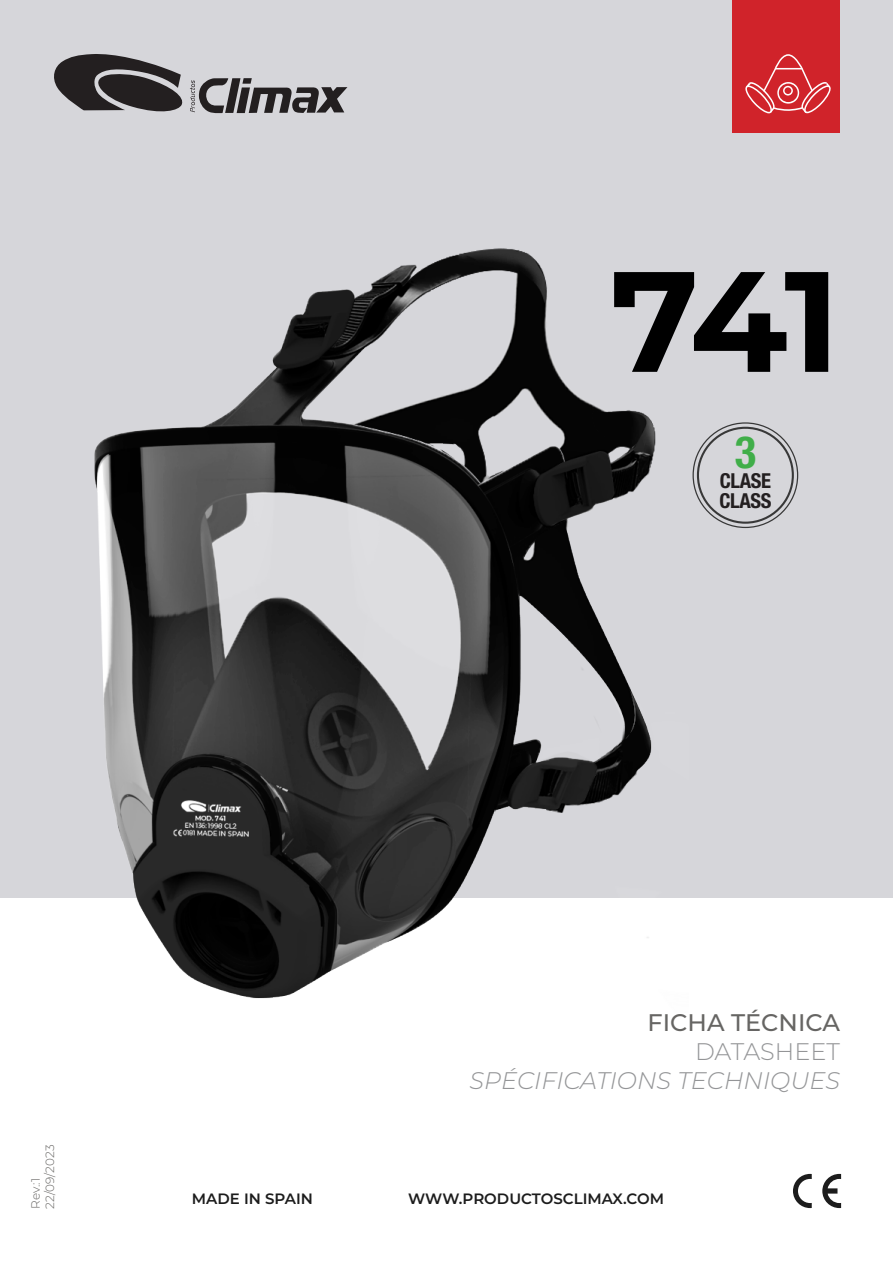
<style>
.page{position:relative;width:893px;height:1263px;background:#fff}
.page>*{position:absolute;margin:0;border:0;box-sizing:border-box;transform-origin:0 0}
.titulo_Grande{font:700 142.5px "Montserrat Alternates";color:#000}
.t1{font:700 condensed 44.55px "Helvetica Neue LT Std";color:#40ae49}
.SUBTITULO{font:italic 300 24px "Montserrat";color:#949597}
.SUBTITULO-2{font:500 24px "Montserrat";color:#666563}
.SUBTITULO-3{font:300 24px "Montserrat";color:#949597}
.t2{font:700 condensed 20.7px "Helvetica Neue LT Std";letter-spacing:-.02em;color:#231f20}
.t3{font:600 15px "Montserrat";color:#1c1c1c}
.t4{font:300 12px "Montserrat";color:#666563}
</style>
<div class="page">
<div style="left:0;top:0;width:893px;height:897px;background:#d6d6da"></div>
<div style="left:732px;top:0;width:108px;height:133px;background:#d0232a"></div>
<svg style="left:54px;top:54px;width:293px;height:60px"></svg>
<svg style="left:745px;top:54px;width:86px;height:59px"></svg>
<svg style="left:793px;top:1174px;width:19px;height:34px"></svg>
<svg style="left:822px;top:1174px;width:19px;height:34px"></svg>
<img style="left:33px;top:248px;width:656px;height:751px">
<div style="left:697px;top:427px;width:97px;height:97px;border:2px solid #383838;border-radius:50%"></div>
<p class="titulo_Grande" style="left:610px;top:218px;width:231px">741</p>
<p class="t1" style="left:735px;top:425px;width:23px">3</p>
<p class="t2" style="left:720px;top:469px;width:53px">CLASE</p>
<p class="t2" style="left:719px;top:488px;width:53px">CLASS</p>
<p class="t4" style="left:42px;top:1209px;width:65px;rotate:-90deg">22/09/2023</p>
<p class="t4" style="left:27px;top:1209px;width:32px;rotate:-90deg">Rev.:1</p>
<p class="SUBTITULO-2" style="left:648px;top:1006px;width:194px">FICHA TÉCNICA</p>
<p class="SUBTITULO-3" style="left:695px;top:1035px;width:147px">DATASHEET</p>
<p class="SUBTITULO" style="left:470px;top:1064px;width:372px">SPÉCIFICATIONS TECHNIQUES</p>
<p class="t3" style="left:192px;top:1188px;width:123px">MADE IN SPAIN</p>
<p class="t3" style="left:408px;top:1188px;width:257px">WWW.PRODUCTOSCLIMAX.COM</p>
</div>
